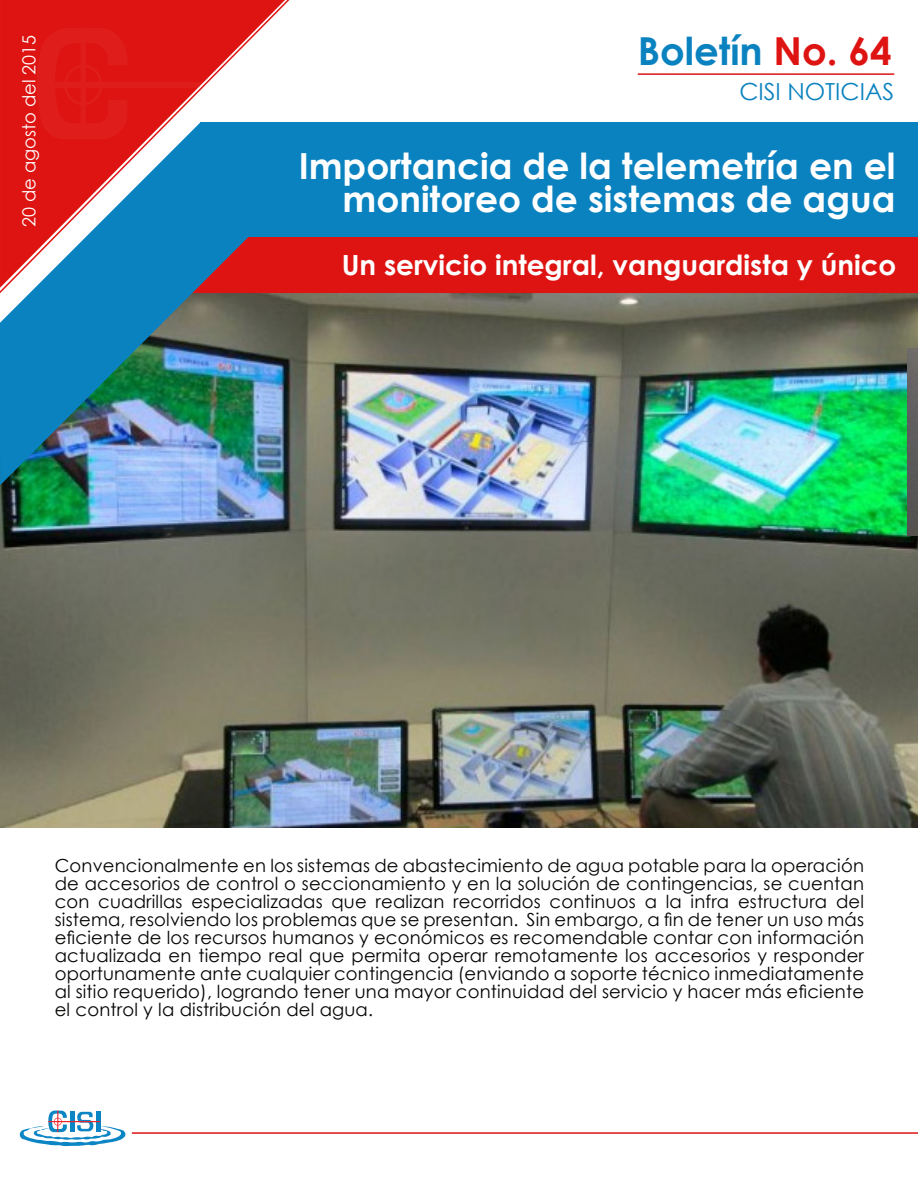
<style>
.page{position:relative;width:918px;height:1188px;background:#fff}
.page>*{position:absolute;margin:0;border:0;box-sizing:border-box;transform-origin:0 0}
.t1{font:700 38.55px "Century Gothic";color:#0a82bf}
.t2{font:700 36px/33px "Century Gothic";color:#fff;text-align:right}
.t3{font:700 27.75px "Century Gothic";color:#fff}
.t4{font:23.55px "Century Gothic";color:#0a82bf}
.t5{font:18px/18px "Century Gothic";letter-spacing:.01em;color:#040503;text-align:justify}
.t6{font:18px "Century Gothic";color:#fff}
.s1{color:#de1412}
</style>
<div class="page">
<img style="left:0;top:293px;width:918px;height:535px">
<svg style="left:0;top:0;width:291px;height:297px"></svg>
<div style="left:282px;top:237px;width:636px;height:56px;background:#de1412"></div>
<div style="left:201px;top:122px;width:717px;height:115px;background:#0a82bf"></div>
<img style="left:0;top:122px;width:282px;height:363px">
<hr style="left:638px;top:73px;width:256px;height:2px;background:#de1412">
<svg style="left:19px;top:1111px;width:107px;height:35px"></svg>
<hr style="left:132px;top:1132px;width:786px;height:2px;background:#de1412">
<img style="left:908px;top:348px;width:10px;height:187px">
<p class="t6" style="left:16px;top:227px;width:194px;rotate:-90deg">20 de agosto del 2015</p>
<p class="t1" style="left:638px;top:22px;width:255px">Boletín <span class="s1">No. 64</span></p>
<p class="t4" style="left:739px;top:75px;width:156px">CISI NOTICIAS</p>
<p class="t2" style="left:299px;top:148px;width:598px">Importancia de la telemetría en el monitoreo de sistemas de agua</p>
<p class="t3" style="left:342px;top:244px;width:556px">Un servicio integral, vanguardista y único</p>
<p class="t5" style="left:55px;top:856px;width:811px">Convencionalmente en los sistemas de abastecimiento de agua potable para la operación de accesorios de control o seccionamiento y en la solución de contingencias, se cuentan con cuadrillas especializadas que realizan recorridos continuos a la infra estructura del sistema, resolviendo los problemas que se presentan. Sin embargo, a fin de tener un uso más eficiente de los recursos humanos y económicos es recomendable contar con información actualizada en tiempo real que permita operar remotamente los accesorios y responder oportunamente ante cualquier contingencia (enviando a soporte técnico inmediatamente al sitio requerido), logrando tener una mayor continuidad del servicio y hacer más eficiente el control y la distribución del agua.</p>
</div>
